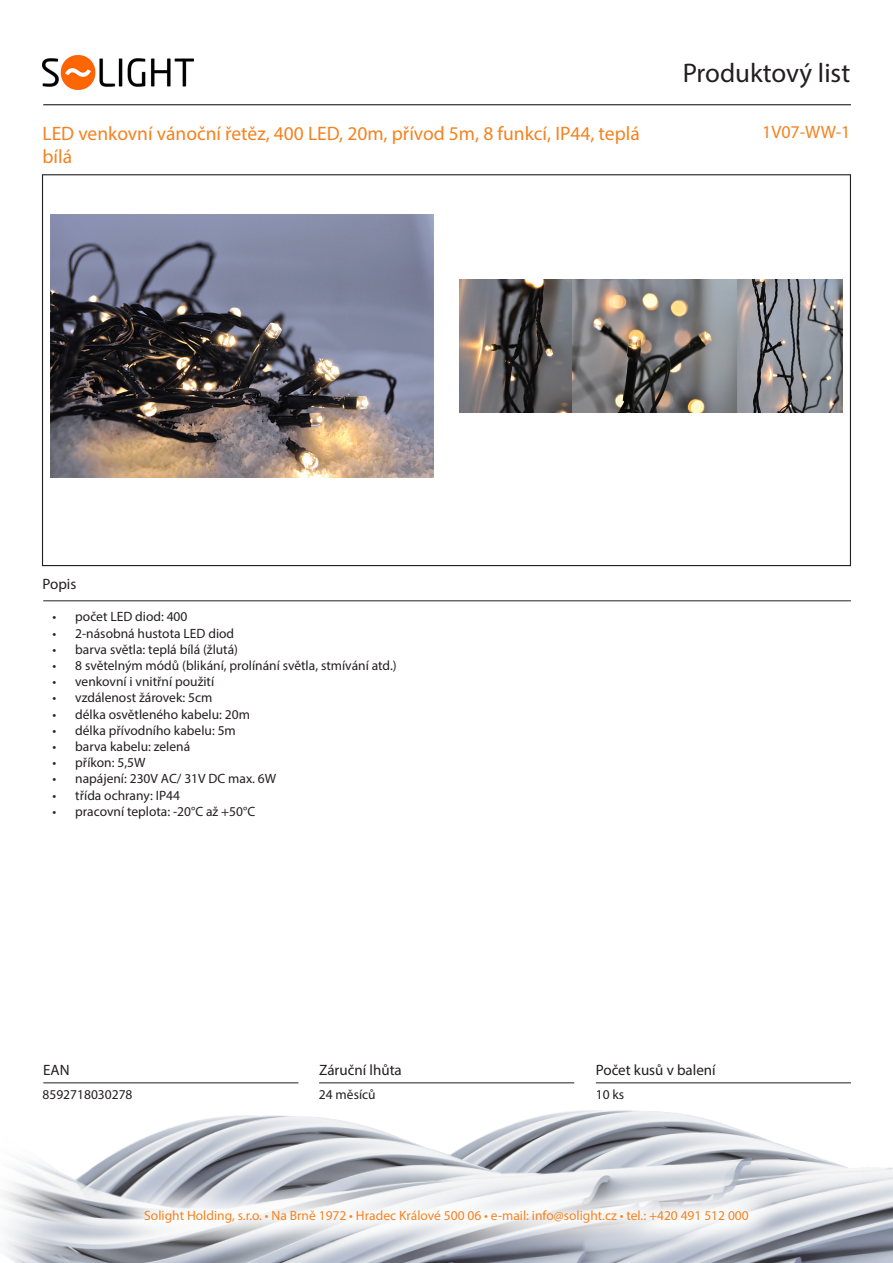
<style>
.page{position:relative;width:893px;height:1263px;background:#fff}
.page>*{position:absolute;margin:0;border:0;box-sizing:border-box;transform-origin:0 0}
.t1{font:27px "Myriad Pro";color:#231f20}
.t2{font:19.5px "Myriad Pro";color:#f58220}
.Kód_produktu{font:18px "Myriad Pro";color:#f58220}
.t3{font:15px "Myriad Pro";color:#231f20}
.t4{font:13.5px "Myriad Pro";color:#231f20}
.t5{font:13.5px "Myriad Pro";color:#f58220}
</style>
<div class="page">
<img style="left:3px;top:1082px;width:890px;height:181px">
<hr style="left:43px;top:104px;width:808px;height:1px;background:#231f20">
<hr style="left:43px;top:600px;width:808px;height:1px;background:#231f20">
<hr style="left:596px;top:1082px;width:255px;height:1px;background:#231f20">
<hr style="left:319px;top:1082px;width:255px;height:1px;background:#231f20">
<hr style="left:43px;top:1082px;width:255px;height:1px;background:#231f20">
<svg style="left:109px;top:1175px;width:674px;height:83px"></svg>
<img style="left:43px;top:55px;width:150px;height:34px">
<img style="left:50px;top:215px;width:383px;height:262px">
<img style="left:460px;top:279px;width:382px;height:134px">
<h1 class="t1" style="left:683px;top:56px;width:169px">Produktový list</h1>
<p class="t2" style="left:43px;top:121px;width:599px">LED venkovní vánoční řetěz, 400 LED, 20m, přívod 5m, 8 funkcí, IP44, teplá</p>
<p class="Kód_produktu" style="left:762px;top:121px;width:90px">1V07-WW-1</p>
<p class="t2" style="left:43px;top:145px;width:31px">bílá</p>
<p class="t3" style="left:43px;top:575px;width:35px">Popis</p>
<p class="t4" style="left:53px;top:608px;width:136px">• počet LED diod: 400</p>
<p class="t4" style="left:53px;top:625px;width:183px">• 2-násobná hustota LED diod</p>
<p class="t4" style="left:53px;top:641px;width:187px">• barva světla: teplá bílá (žlutá)</p>
<p class="t4" style="left:53px;top:657px;width:346px">• 8 světelným módů (blikání, prolínání světla, stmívání atd.)</p>
<p class="t4" style="left:53px;top:673px;width:163px">• venkovní i vnitřní použití</p>
<p class="t4" style="left:53px;top:689px;width:161px">• vzdálenost žárovek: 5cm</p>
<p class="t4" style="left:53px;top:706px;width:199px">• délka osvětleného kabelu: 20m</p>
<p class="t4" style="left:53px;top:722px;width:185px">• délka přívodního kabelu: 5m</p>
<p class="t4" style="left:53px;top:738px;width:139px">• barva kabelu: zelená</p>
<p class="t4" style="left:53px;top:754px;width:94px">• příkon: 5,5W</p>
<p class="t4" style="left:53px;top:770px;width:225px">• napájení: 230V AC/ 31V DC max. 6W</p>
<p class="t4" style="left:53px;top:787px;width:129px">• třída ochrany: IP44</p>
<p class="t4" style="left:53px;top:803px;width:204px">• pracovní teplota: -20°C až +50°C</p>
<p class="t3" style="left:43px;top:1060px;width:28px">EAN</p>
<p class="t3" style="left:319px;top:1060px;width:84px">Záruční lhůta</p>
<p class="t3" style="left:596px;top:1060px;width:121px">Počet kusů v balení</p>
<p class="t4" style="left:43px;top:1086px;width:92px">8592718030278</p>
<p class="t4" style="left:319px;top:1086px;width:58px">24 měsíců</p>
<p class="t4" style="left:596px;top:1086px;width:30px">10 ks</p>
<p class="t5" style="left:144px;top:1207px;width:606px">Solight Holding, s.r.o. • Na Brně 1972 • Hradec Králové 500 06 • e-mail: info@solight.cz • tel.: +420 491 512 000</p>
</div>
